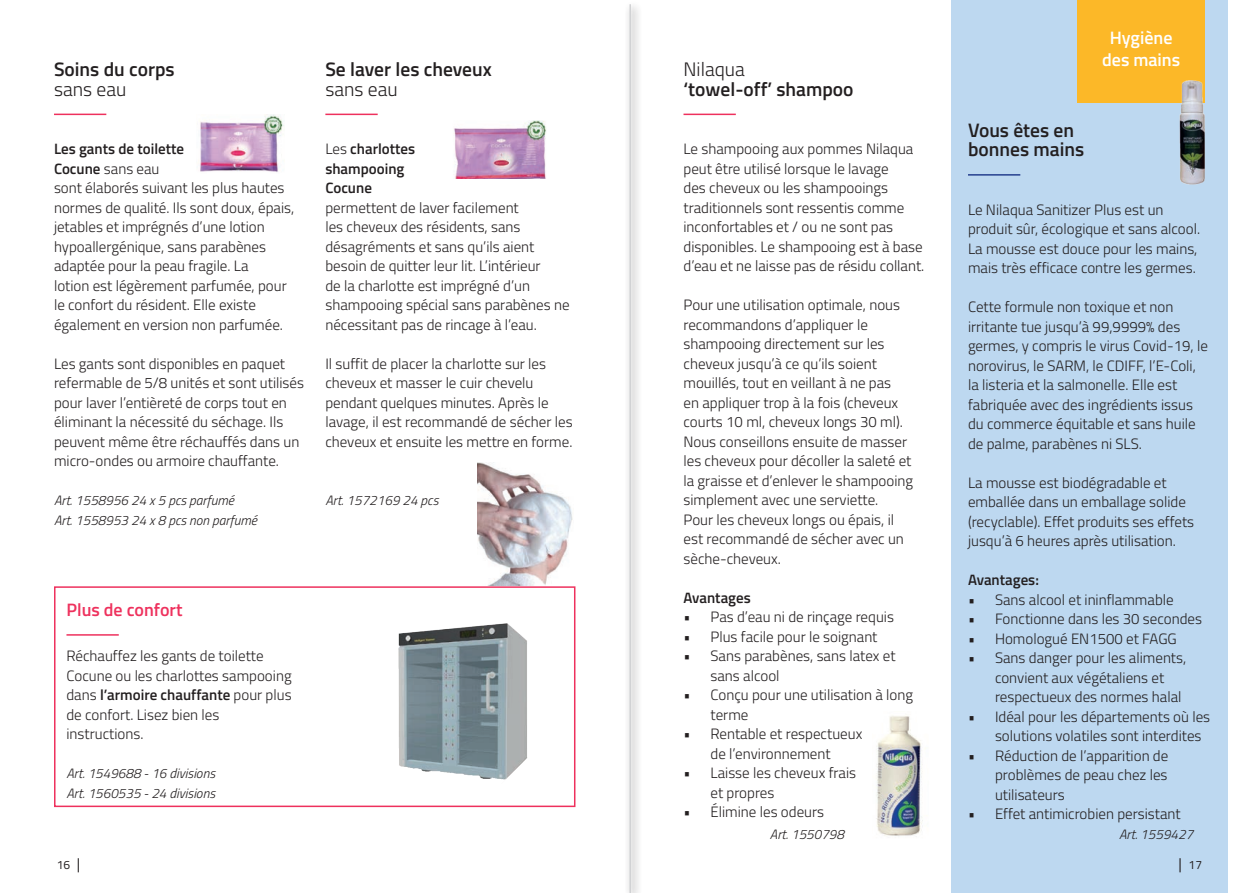
<style>
.page{position:relative;width:1259px;height:893px;background:#fff}
.page>*{position:absolute;margin:0;border:0;box-sizing:border-box;transform-origin:0 0}
.t1{font:600 19.5px/19.5px "Titillium Web";color:#231f20}
.t2{font:300 19.5px "Titillium Web";color:#231f20}
.t3{font:600 18px/22.5px "Titillium Web";color:#fff;text-align:center}
.t4{font:600 18px "Titillium Web";color:#ee315d}
.t5{font:300 15px/19.5px "Titillium Web";color:#231f20}
.t6{font:600 15px/19.5px "Titillium Web";color:#231f20}
.t7{font:italic 300 13.5px/19.5px "Titillium Web";color:#231f20}
.t8{font:12px "Titillium Web";color:#231f20}
.s1{font-weight:600}
.s2{font-weight:300}
.s3{font-size:15px}
</style>
<div class="page">
<div style="left:951px;top:0;width:277px;height:893px;background:#bdd8f0"></div>
<hr style="left:968px;top:174px;width:52px;height:2px;background:#253f8e">
<hr style="left:683px;top:114px;width:53px;height:1px;background:#ee315d">
<div style="left:54px;top:586px;width:521px;height:221px;border:2px solid #ee315d"></div>
<img style="left:398px;top:623px;width:130px;height:157px">
<hr style="left:54px;top:114px;width:52px;height:1px;background:#ee315d">
<hr style="left:325px;top:114px;width:53px;height:1px;background:#ee315d">
<img style="left:200px;top:115px;width:84px;height:57px">
<img style="left:454px;top:120px;width:92px;height:59px">
<div style="left:1077px;top:0;width:128px;height:102px;background:#fcb828"></div>
<img style="left:477px;top:462px;width:96px;height:123px">
<img style="left:876px;top:715px;width:47px;height:121px">
<img style="left:1168px;top:80px;width:37px;height:105px">
<hr style="left:66px;top:634px;width:53px;height:2px;background:#ee315d">
<div style="left:624px;top:0;width:18px;height:893px;background:#231f20;opacity:.75"></div>
<hr style="left:629px;top:4px;width:2px;height:889px;background:#d1d2d4">
<h1 class="t1" style="left:54px;top:59px;width:122px">Soins du corps</h1>
<h1 class="t2" style="left:54px;top:75px;width:74px">sans eau</h1>
<p class="t5" style="left:54px;top:138px;width:242px"><span class="s1">Les gants de toilette<br>Cocune</span> sans eau<br>sont élaborés suivant les plus hautes normes de qualité. Ils sont doux, épais, jetables et imprégnés d’une lotion hypoallergénique, sans parabènes adaptée pour la peau fragile. La<br>lotion est légèrement parfumée, pour le confort du résident. Elle existe également en version non parfumée.</p>
<p class="t5" style="left:54px;top:353px;width:252px">Les gants sont disponibles en paquet refermable de 5/8 unités et sont utilisés pour laver l’entièreté de corps tout en éliminant la nécessité du séchage. Ils peuvent même être réchauffés dans un micro-ondes ou armoire chauffante.</p>
<p class="t7" style="left:54px;top:490px;width:205px">Art. 1558956 24 x 5 pcs parfumé<br>Art. 1558953 24 x 8 pcs non parfumé</p>
<h1 class="t1" style="left:325px;top:59px;width:168px">Se laver les cheveux</h1>
<h1 class="t2" style="left:325px;top:75px;width:74px">sans eau</h1>
<p class="t6" style="left:325px;top:138px;width:91px"><span class="s2">Les</span> charlottes shampooing<br>Cocune</p>
<p class="t5" style="left:325px;top:197px;width:246px">permettent de laver facilement<br>les cheveux des résidents, sans désagréments et sans qu’ils aient besoin de quitter leur lit. L’intérieur<br>de la charlotte est imprégné d’un shampooing spécial sans parabènes ne nécessitant pas de rincage à l’eau.</p>
<p class="t5" style="left:325px;top:353px;width:249px">Il suffit de placer la charlotte sur les cheveux et masser le cuir chevelu pendant quelques minutes. Après le lavage, il est recommandé de sécher les cheveux et ensuite les mettre en forme.</p>
<p class="t7" style="left:325px;top:490px;width:115px">Art. 1572169 24 pcs</p>
<p class="t4" style="left:66px;top:596px;width:118px">Plus de confort</p>
<p class="t5" style="left:66px;top:645px;width:227px">Réchauffez les gants de toilette<br>Cocune ou les charlottes sampooing dans <span class="s1">l’armoire chauffante</span> pour plus de confort. Lisez bien les instructions.</p>
<p class="t7" style="left:66px;top:763px;width:150px">Art. 1549688 - 16 divisions<br>Art. 1560535 - 24 divisions</p>
<p class="t8" style="left:57px;top:856px;width:25px">16 <span class="s3">|</span></p>
<h1 class="t2" style="left:683px;top:55px;width:63px">Nilaqua</h1>
<h1 class="t1" style="left:683px;top:78px;width:171px">‘towel-off’ shampoo</h1>
<p class="t5" style="left:683px;top:138px;width:242px">Le shampooing aux pommes Nilaqua peut être utilisé lorsque le lavage<br>des cheveux ou les shampooings traditionnels sont ressentis comme inconfortables et / ou ne sont pas disponibles. Le shampooing est à base d’eau et ne laisse pas de résidu collant.</p>
<p class="t5" style="left:683px;top:294px;width:231px">Pour une utilisation optimale, nous recommandons d’appliquer le shampooing directement sur les cheveux jusqu’à ce qu’ils soient mouillés, tout en veillant à ne pas<br>en appliquer trop à la fois (cheveux courts 10 ml, cheveux longs 30 ml).<br>Nous conseillons ensuite de masser les cheveux pour décoller la saleté et la graisse et d’enlever le shampooing simplement avec une serviette.<br>Pour les cheveux longs ou épais, il est recommandé de sécher avec un sèche-cheveux.</p>
<p class="t6" style="left:683px;top:587px;width:69px">Avantages</p>
<p class="t5" style="left:683px;top:606px;width:212px">• Pas d’eau ni de rinçage requis</p>
<p class="t5" style="left:683px;top:626px;width:195px">• Plus facile pour le soignant</p>
<p class="t5" style="left:710px;top:645px;width:187px;text-indent:-27px">• Sans parabènes, sans latex et sans alcool</p>
<p class="t5" style="left:710px;top:684px;width:204px;text-indent:-27px">• Conçu pour une utilisation à long terme</p>
<p class="t5" style="left:683px;top:723px;width:180px;text-align:center">• Rentable et respectueux de l’environnement</p>
<p class="t5" style="left:710px;top:762px;width:147px;text-indent:-27px">• Laisse les cheveux frais et propres</p>
<p class="t5" style="left:683px;top:801px;width:142px">• Élimine les odeurs</p>
<p class="t3" style="left:1102px;top:25px;width:80px">Hygiène des mains</p>
<h1 class="t1" style="left:968px;top:119px;width:118px">Vous êtes en bonnes mains</h1>
<p class="t5" style="left:968px;top:199px;width:234px">Le Nilaqua Sanitizer Plus est un produit sûr, écologique et sans alcool.<br>La mousse est douce pour les mains, mais très efficace contre les germes.</p>
<p class="t5" style="left:968px;top:296px;width:241px">Cette formule non toxique et non irritante tue jusqu’à 99,9999% des germes, y compris le virus Covid-19, le norovirus, le SARM, le CDIFF, l’E-Coli, la listeria et la salmonelle. Elle est fabriquée avec des ingrédients issus du commerce équitable et sans huile de palme, parabènes ni SLS.</p>
<p class="t5" style="left:968px;top:472px;width:228px">La mousse est biodégradable et emballée dans un emballage solide (recyclable). Effet produits ses effets jusqu’à 6 heures après utilisation.</p>
<p class="t6" style="left:968px;top:569px;width:72px">Avantages:</p>
<p class="t5" style="left:968px;top:589px;width:207px">• Sans alcool et ininflammable</p>
<p class="t5" style="left:968px;top:608px;width:236px">• Fonctionne dans les 30 secondes</p>
<p class="t5" style="left:968px;top:628px;width:210px">• Homologué EN1500 et FAGG</p>
<p class="t5" style="left:995px;top:647px;width:193px;text-indent:-27px">• Sans danger pour les aliments, convient aux végétaliens et respectueux des normes halal</p>
<p class="t5" style="left:995px;top:706px;width:217px;text-indent:-27px">• Idéal pour les départements où les solutions volatiles sont interdites</p>
<p class="t5" style="left:995px;top:745px;width:175px;text-align:justify;text-indent:-27px">• Réduction de l’apparition de problèmes de peau chez les utilisateurs</p>
<p class="t5" style="left:968px;top:803px;width:214px">• Effet antimicrobien persistant</p>
<p class="t7" style="left:770px;top:824px;width:76px">Art. 1550798</p>
<p class="t7" style="left:1119px;top:824px;width:76px">Art. 1559427</p>
<p class="t8" style="left:1178px;top:856px;width:25px"><span class="s3">|</span> 17</p>
</div>
